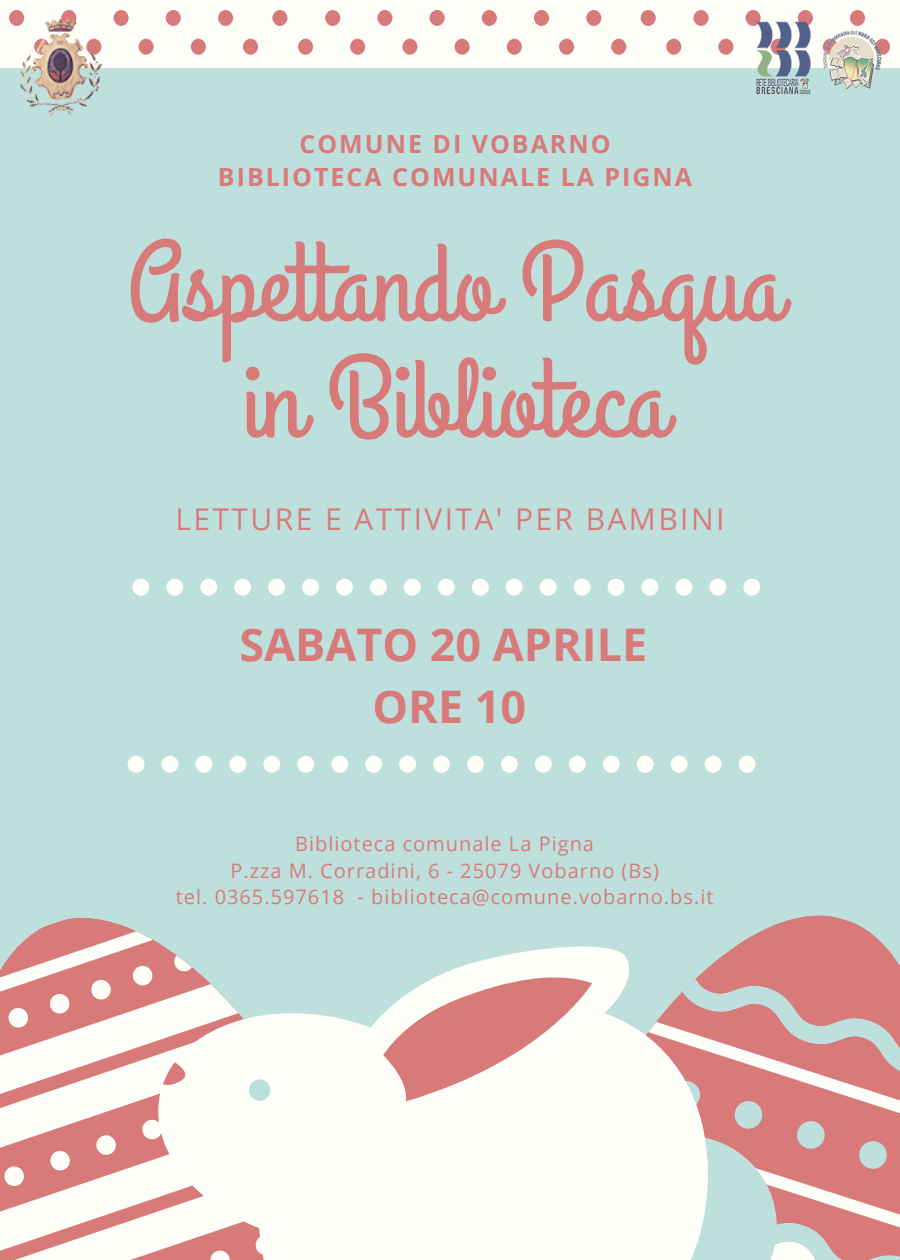
<style>
.page{position:relative;width:900px;height:1260px;background:#bde0dd}
.page>*{position:absolute;margin:0;border:0;box-sizing:border-box;transform-origin:0 0}
.t1{font:112.5px/116.2px "Grand Hotel";color:#d87a7a;text-align:center}
.t2{font:700 45px/62px "Open Sans";color:#d87a7a;text-align:center}
.t3{font:30px "Open Sans";letter-spacing:.08em;color:#d87a7a}
.t4{font:700 25px/33.8px "Open Sans";letter-spacing:.08em;color:#d87a7a;text-align:center}
.t5{font:20px/26.2px "Open Sans";letter-spacing:.05em;color:#d87a7a;text-align:center}
</style>
<div class="page">
<svg style="left:132px;top:579px;width:628px;height:17px"></svg>
<svg style="left:128px;top:756px;width:627px;height:17px"></svg>
<div style="left:0;top:0;width:266px;height:67px;background:#fffff9"></div>
<div style="left:633px;top:0;width:267px;height:67px;background:#fffff9"></div>
<div style="left:265px;top:0;width:370px;height:67px;background:#fffff9"></div>
<div style="left:191px;top:39px;width:15px;height:16px;background:#d87a7a;border-radius:8px"></div>
<div style="left:139px;top:39px;width:15px;height:16px;background:#d87a7a;border-radius:8px"></div>
<div style="left:243px;top:39px;width:15px;height:16px;background:#d87a7a;border-radius:8px"></div>
<div style="left:61px;top:10px;width:15px;height:16px;background:#d87a7a;border-radius:8px"></div>
<div style="left:9px;top:10px;width:15px;height:16px;background:#d87a7a;border-radius:8px"></div>
<div style="left:114px;top:10px;width:15px;height:16px;background:#d87a7a;border-radius:8px"></div>
<div style="left:218px;top:10px;width:15px;height:16px;background:#d87a7a;border-radius:8px"></div>
<div style="left:166px;top:10px;width:15px;height:16px;background:#d87a7a;border-radius:8px"></div>
<div style="left:666px;top:39px;width:15px;height:16px;background:#d87a7a;border-radius:8px"></div>
<div style="left:718px;top:39px;width:15px;height:16px;background:#d87a7a;border-radius:8px"></div>
<div style="left:875px;top:39px;width:15px;height:16px;background:#d87a7a;border-radius:8px"></div>
<div style="left:693px;top:10px;width:16px;height:16px;background:#d87a7a;border-radius:8px"></div>
<svg style="left:798px;top:10px;width:15px;height:16px"></svg>
<div style="left:746px;top:10px;width:15px;height:16px;background:#d87a7a;border-radius:8px"></div>
<svg style="left:850px;top:10px;width:15px;height:16px"></svg>
<div style="left:641px;top:10px;width:15px;height:16px;background:#d87a7a;border-radius:8px"></div>
<div style="left:298px;top:39px;width:15px;height:16px;background:#d87a7a;border-radius:8px"></div>
<div style="left:402px;top:39px;width:15px;height:16px;background:#d87a7a;border-radius:8px"></div>
<div style="left:350px;top:39px;width:15px;height:16px;background:#d87a7a;border-radius:8px"></div>
<div style="left:455px;top:39px;width:15px;height:16px;background:#d87a7a;border-radius:8px"></div>
<div style="left:559px;top:39px;width:15px;height:16px;background:#d87a7a;border-radius:8px"></div>
<div style="left:507px;top:39px;width:15px;height:16px;background:#d87a7a;border-radius:8px"></div>
<div style="left:611px;top:39px;width:15px;height:16px;background:#d87a7a;border-radius:8px"></div>
<div style="left:325px;top:10px;width:15px;height:16px;background:#d87a7a;border-radius:8px"></div>
<div style="left:430px;top:10px;width:15px;height:16px;background:#d87a7a;border-radius:8px"></div>
<div style="left:377px;top:10px;width:15px;height:16px;background:#d87a7a;border-radius:8px"></div>
<div style="left:482px;top:10px;width:15px;height:16px;background:#d87a7a;border-radius:8px"></div>
<div style="left:586px;top:10px;width:15px;height:16px;background:#d87a7a;border-radius:8px"></div>
<div style="left:534px;top:10px;width:15px;height:16px;background:#d87a7a;border-radius:8px"></div>
<div style="left:272px;top:10px;width:16px;height:16px;background:#d87a7a;border-radius:8px"></div>
<svg style="left:0;top:915px;width:900px;height:345px"></svg>
<img style="left:748px;top:12px;width:139px;height:83px">
<img style="left:19px;top:16px;width:83px;height:101px">
<p class="t4" style="left:218px;top:126px;width:476px">COMUNE DI VOBARNO<br>BIBLIOTECA COMUNALE LA PIGNA</p>
<h1 class="t1" style="left:127px;top:230px;width:656px">Aspettando Pasqua in Biblioteca</h1>
<h3 class="t3" style="left:176px;top:498px;width:550px">LETTURE E ATTIVITA' PER BAMBINI</h3>
<h2 class="t2" style="left:239px;top:612px;width:409px">SABATO 20 APRILE<br>ORE 10</h2>
<p class="t5" style="left:176px;top:830px;width:539px">Biblioteca comunale La Pigna<br>P.zza M. Corradini, 6 - 25079 Vobarno (Bs)<br>tel. 0365.597618 - biblioteca@comune.vobarno.bs.it</p>
</div>
